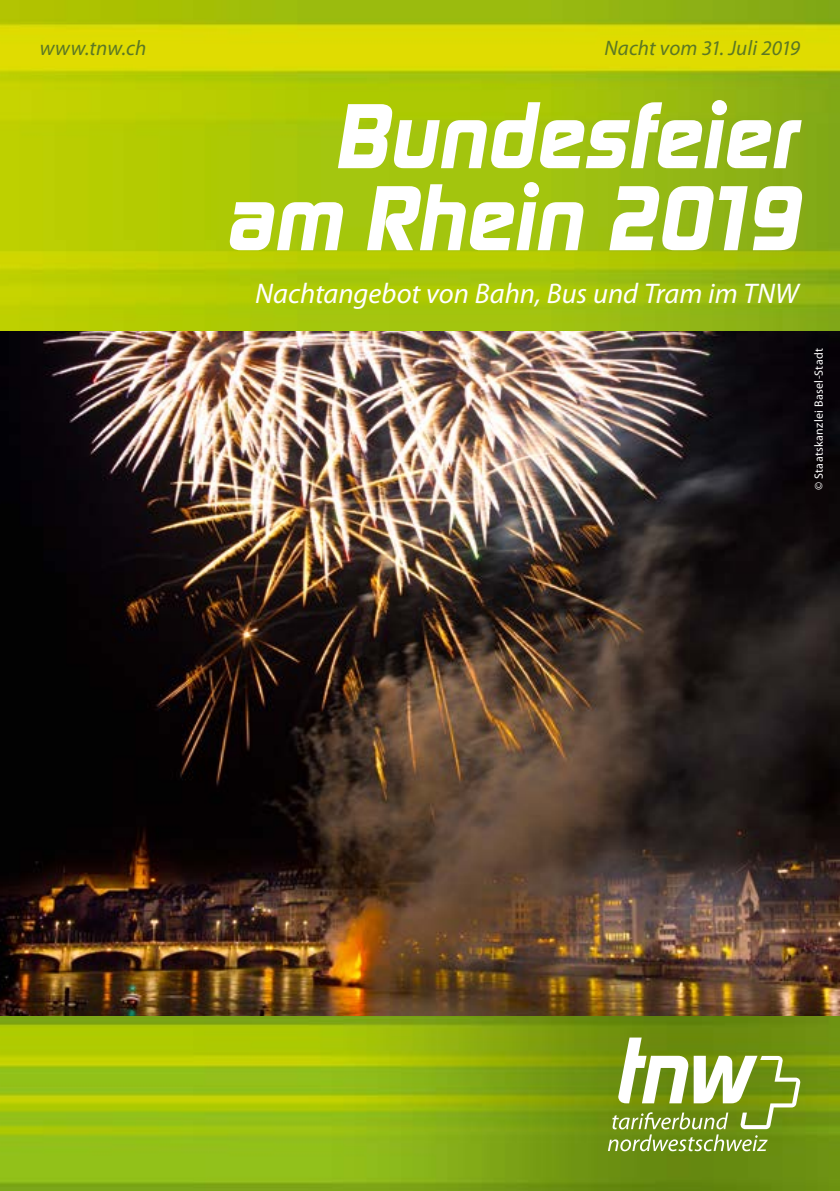
<style>
.page{position:relative;width:840px;height:1191px;background:#fff}
.page>*{position:absolute;margin:0;border:0;box-sizing:border-box;transform-origin:0 0}
.t1{font:italic 700 96px/82px "Digital Sans EF";color:#fff;text-align:right}
.t2{font:italic 28.4px "Myriad Pro";color:#fff}
.t3{font:italic 21px "Myriad Pro";letter-spacing:.005em;color:#5b7724}
.t4{font:12px "Myriad Pro";letter-spacing:.03em;color:#fff}
</style>
<div class="page">
<img style="left:0;top:331px;width:839px;height:686px">
<img style="left:0;top:0;width:839px;height:331px">
<img style="left:0;top:1017px;width:839px;height:174px">
<svg style="left:607px;top:1037px;width:192px;height:114px"></svg>
<p class="t3" style="left:40px;top:35px;width:108px">www.tnw.ch</p>
<p class="t3" style="left:604px;top:35px;width:197px">Nacht vom 31. Juli 2019</p>
<h1 class="t1" style="left:227px;top:94px;width:575px">Bundesfeier am Rhein 2019</h1>
<p class="t2" style="left:255px;top:276px;width:545px">Nachtangebot von Bahn, Bus und Tram im TNW</p>
<p class="t4" style="left:811px;top:490px;width:143px;rotate:-90deg">© Staatskanzlei Basel-Stadt</p>
</div>
